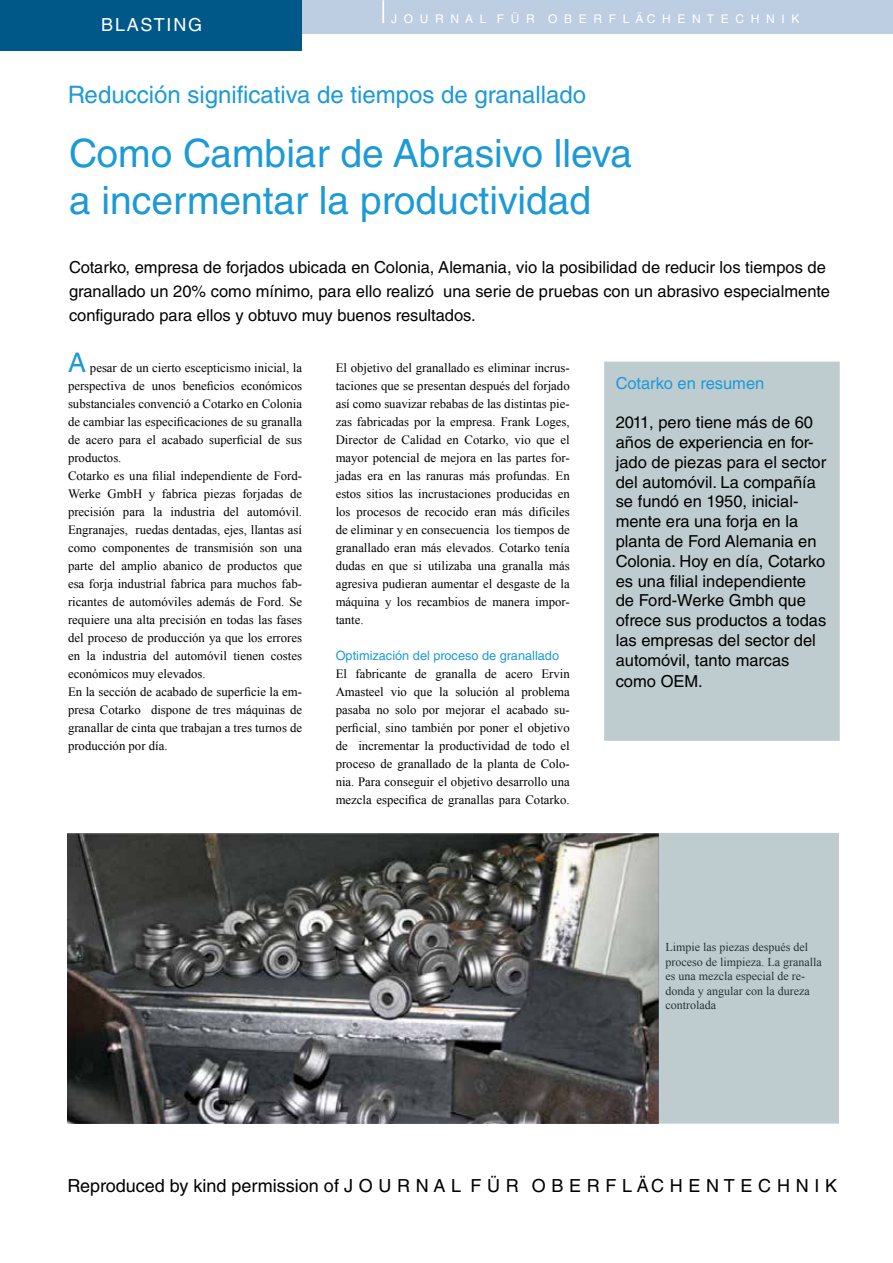
<style>
.page{position:relative;width:893px;height:1263px;background:#fff}
.page>*{position:absolute;margin:0;border:0;box-sizing:border-box;transform-origin:0 0}
.t1{font:39px/46.8px "Helvetica LT Std";color:#1c9ad6}
.t2{font:24px "Helvetica LT Std";color:#1c9ad6}
.t3{font:18px "Helvetica LT Std";color:#000}
.t4{font:18px "Helvetica LT Std";letter-spacing:.1em;color:#fff}
.t5{font:16.5px/19.8px "Helvetica LT Std";color:#000}
.t6{font:16.5px "Helvetica LT Std";color:#1c9ad6}
.t7{font:12.75px/18px "Times New Roman";color:#000;text-align:justify}
.t8{font:12.75px "Helvetica LT Std";color:#1c9ad6}
.t9{font:12px/14.4px "Times New Roman";color:#000}
.t10{font:12px "Helvetica LT Std";color:#fff}
.s1{font-family:"Helvetica LT Std";font-size:27px;color:#1c9ad6}
</style>
<div class="page">
<div style="left:302px;top:0;width:591px;height:34px;background:#bdcde2"></div>
<div style="left:0;top:0;width:302px;height:51px;background:#005888"></div>
<hr style="left:382px;top:0;width:2px;height:23px;background:#fff">
<div style="left:604px;top:362px;width:236px;height:379px;background:#becccf"></div>
<img style="left:68px;top:833px;width:590px;height:291px">
<div style="left:658px;top:833px;width:181px;height:291px;background:#becccf"></div>
<h3 class="t4" style="left:101px;top:14px;width:102px">BLASTING</h3>
<p class="t10" style="left:391px;top:12px;width:410px">J O U R N A L F Ü R O B E R F L Ä C H E N T E C H N I K</p>
<h2 class="t2" style="left:68px;top:80px;width:520px">Reducción significativa de tiempos de granallado</h2>
<h1 class="t1" style="left:69px;top:130px;width:564px">Como Cambiar de Abrasivo lleva a incermentar la productividad</h1>
<p class="t5" style="left:69px;top:255px;width:762px;line-height:24px">Cotarko, empresa de forjados ubicada en Colonia, Alemania, vio la posibilidad de reducir los tiempos de granallado un 20% como mínimo, para ello realizó una serie de pruebas con un abrasivo especialmente configurado para ellos y obtuvo muy buenos resultados.</p>
<p class="t7" style="left:68px;top:358px;width:236px;text-align:left"><span class="s1">A</span> pesar de un cierto escepticismo inicial, la perspectiva de unos beneficios económicos substanciales convenció a Cotarko en Colonia de cambiar las especificaciones de su granalla de acero para el acabado superficial de sus productos.<br>Cotarko es una filial independiente de Ford-Werke GmbH y fabrica piezas forjadas de precisión para la industria del automóvil.<br>Engranajes, ruedas dentadas, ejes, llantas así como componentes de transmisión son una parte del amplio abanico de productos que esa forja industrial fabrica para muchos fab&shy;ricantes de automóviles además de Ford. Se requiere una alta precisión en todas las fases del proceso de producción ya que los errores en la industria del automóvil tienen costes económicos muy elevados.<br>En la sección de acabado de superficie la em&shy;presa Cotarko dispone de tres máquinas de granallar de cinta que trabajan a tres turnos de producción por día.</p>
<p class="t7" style="left:336px;top:359px;width:236px">El objetivo del granallado es eliminar incrus&shy;taciones que se presentan después del forjado así como suavizar rebabas de las distintas pie&shy;zas fabricadas por la empresa. Frank Loges, Director de Calidad en Cotarko, vio que el mayor potencial de mejora en las partes for&shy;jadas era en las ranuras más profundas. En estos sitios las incrustaciones producidas en los procesos de recocido eran más difíciles de eliminar y en consecuencia los tiempos de granallado eran más elevados. Cotarko tenía dudas en que si utilizaba una granalla más agresiva pudieran aumentar el desgaste de la máquina y los recambios de manera impor&shy;tante.</p>
<p class="t8" style="left:336px;top:649px;width:225px">Optimización del proceso de granallado</p>
<p class="t7" style="left:336px;top:665px;width:236px">El fabricante de granalla de acero Ervin Amasteel vio que la solución al problema pasaba no solo por mejorar el acabado su&shy;perficial, sino también por poner el objetivo de incrementar la productividad de todo el proceso de granallado de la planta de Colo&shy;nia. Para conseguir el objetivo desarrollo una mezcla especifica de granallas para Cotarko.</p>
<p class="t6" style="left:616px;top:373px;width:150px">Cotarko en resumen</p>
<p class="t5" style="left:616px;top:412px;width:212px">2011, pero tiene más de 60 años de experiencia en for&shy;jado de piezas para el sector del automóvil. La compañía se fundó en 1950, inicial&shy;mente era una forja en la planta de Ford Alemania en<br>Colonia. Hoy en día, Cotarko es una filial independiente de Ford-Werke Gmbh que ofrece sus productos a todas las empresas del sector del automóvil, tanto marcas</p>
<p class="t5" style="left:616px;top:672px;width:89px">como OEM.</p>
<p class="t9" style="left:666px;top:940px;width:158px">Limpie las piezas después del proceso de limpieza. La granalla es una mezcla especial de re&shy;donda y angular con la dureza controlada</p>
<h3 class="t3" style="left:68px;top:1175px;width:771px">Reproduced by kind permission of J O U R N A L F Ü R O B E R F L Ä C H E N T E C H N I K</h3>
</div>
